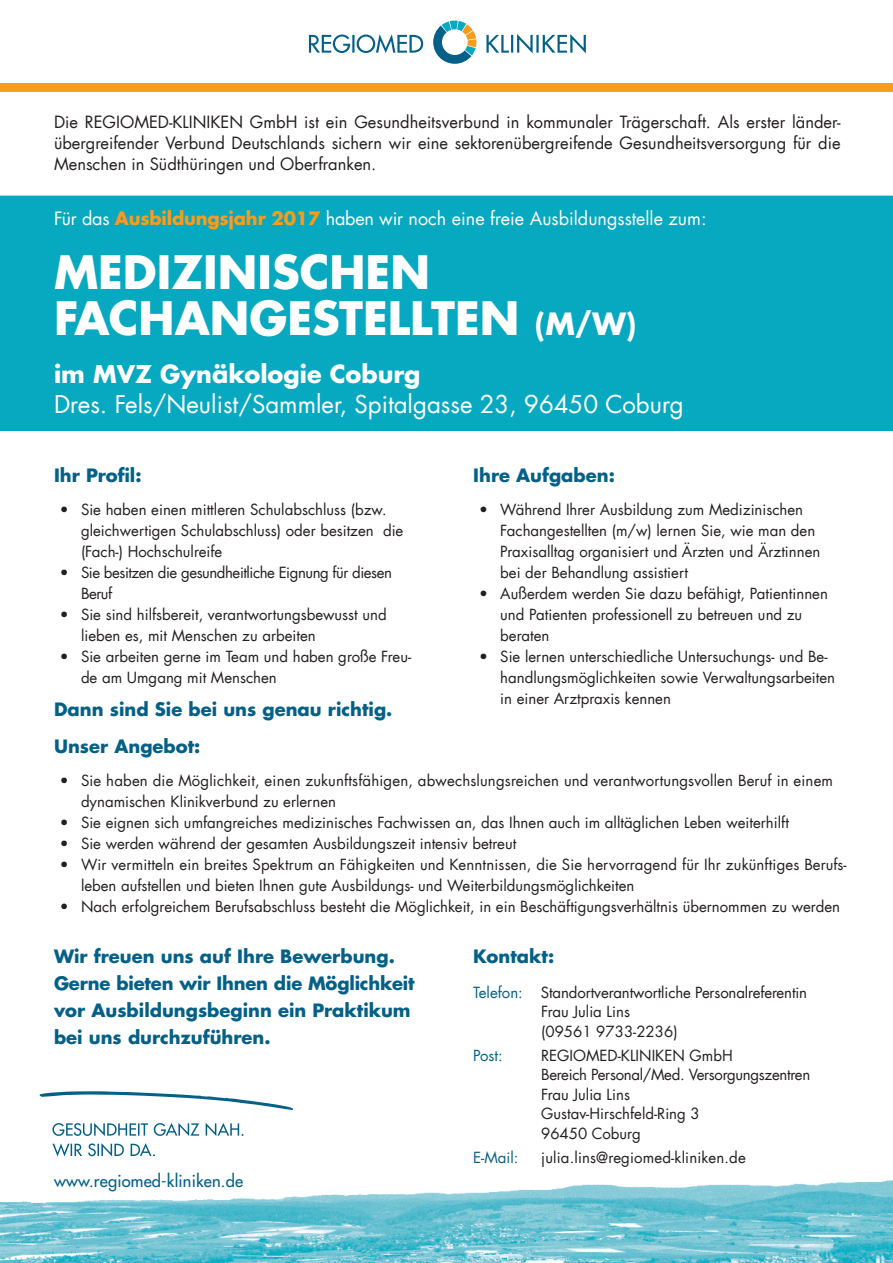
<style>
.page{position:relative;width:893px;height:1263px;background:#fff}
.page>*{position:absolute;margin:0;border:0;box-sizing:border-box;transform-origin:0 0}
.t1{font:700 45px/46.5px "Futura Com";color:#fff}
.t2{font:24px "Futura Com";color:#fff}
.t3{font:700 24px "Futura Com";color:#fff}
.t4{font:700 18px/27px "Futura Com";color:#046087}
.t5{font:18px "Futura Com";color:#fff}
.t6{font:16.5px/21px "Futura Com";color:#231f20;text-align:justify}
.t7{font:500 16.5px "Futura Std";letter-spacing:.01em;color:#046087}
.t8{font:15px/21px "Futura Com";color:#231f20}
.t9{font:15px/21px "Futura Com";letter-spacing:-.03em;color:#231f20}
.t10{font:15px "Futura Com";color:#046087}
.s1{font-weight:700;color:#f89c1c}
.s2{font-size:30px}
.s3{color:#046087}
</style>
<div class="page">
<img style="left:0;top:1134px;width:893px;height:129px">
<svg style="left:433px;top:20px;width:44px;height:44px"></svg>
<svg style="left:309px;top:34px;width:114px;height:19px"></svg>
<svg style="left:486px;top:34px;width:100px;height:19px"></svg>
<div style="left:0;top:83px;width:893px;height:9px;background:#f89c1c"></div>
<svg style="left:52px;top:1123px;width:191px;height:13px"></svg>
<svg style="left:52px;top:1143px;width:103px;height:13px"></svg>
<svg style="left:39px;top:1091px;width:254px;height:19px"></svg>
<div style="left:0;top:196px;width:893px;height:235px;background:#06a9c0"></div>
<p class="t6" style="left:54px;top:112px;width:788px">Die REGIOMED-KLINIKEN GmbH ist ein Gesundheitsverbund in kommunaler Trägerschaft. Als erster länder&shy;übergreifender Verbund Deutschlands sichern wir eine sektorenübergreifende Gesundheitsversorgung für die Menschen in Südthüringen und Oberfranken.</p>
<p class="t5" style="left:54px;top:206px;width:654px">Für das <span class="s1">Ausbildungsjahr 2017</span> haben wir noch eine freie Ausbildungsstelle zum:</p>
<h1 class="t1" style="left:54px;top:247px;width:584px">MEDIZINISCHEN<br>FACHANGESTELLTEN <span class="s2">(M/W)</span></h1>
<h2 class="t3" style="left:54px;top:355px;width:368px">im MVZ Gynäkologie Coburg</h2>
<h2 class="t2" style="left:54px;top:387px;width:631px">Dres. Fels/Neulist/Sammler, Spitalgasse 23, 96450 Coburg</h2>
<p class="t4" style="left:54px;top:461px;width:89px">Ihr Profil:</p>
<p class="t8" style="left:81px;top:499px;width:324px;text-indent:-21px">• Sie haben einen mittleren Schulabschluss (bzw. gleichwertigen Schulabschluss) oder besitzen die (Fach-) Hochschulreife</p>
<p class="t9" style="left:81px;top:562px;width:313px;text-indent:-21px">• Sie besitzen die gesundheitliche Eignung für diesen<br>Beruf</p>
<p class="t8" style="left:81px;top:604px;width:307px;text-indent:-21px">• Sie sind hilfsbereit, verantwortungsbewusst und lieben es, mit Menschen zu arbeiten</p>
<p class="t8" style="left:81px;top:646px;width:332px;text-indent:-21px">• Sie arbeiten gerne im Team und haben große Freu&shy;de am Umgang mit Menschen</p>
<p class="t4" style="left:54px;top:695px;width:340px">Dann sind Sie bei uns genau richtig.</p>
<p class="t4" style="left:473px;top:461px;width:143px">Ihre Aufgaben:</p>
<p class="t8" style="left:500px;top:499px;width:322px;text-indent:-21px">• Während Ihrer Ausbildung zum Medizinischen Fachangestellten (m/w) lernen Sie, wie man den Praxisalltag organisiert und Ärzten und Ärztinnen bei der Behandlung assistiert</p>
<p class="t8" style="left:500px;top:583px;width:329px;text-indent:-21px">• Außerdem werden Sie dazu befähigt, Patientinnen und Patienten professionell zu betreuen und zu beraten</p>
<p class="t8" style="left:500px;top:646px;width:336px;text-indent:-21px">• Sie lernen unterschiedliche Untersuchungs- und Be&shy;handlungsmöglichkeiten sowie Verwaltungsarbeiten in einer Arztpraxis kennen</p>
<p class="t4" style="left:54px;top:732px;width:148px">Unser Angebot:</p>
<p class="t8" style="left:81px;top:769px;width:754px;text-indent:-21px">• Sie haben die Möglichkeit, einen zukunftsfähigen, abwechslungsreichen und verantwortungsvollen Beruf in einem dynamischen Klinikverbund zu erlernen</p>
<p class="t8" style="left:60px;top:811px;width:731px">• Sie eignen sich umfangreiches medizinisches Fachwissen an, das Ihnen auch im alltäglichen Leben weiterhilft</p>
<p class="t8" style="left:60px;top:832px;width:458px">• Sie werden während der gesamten Ausbildungszeit intensiv betreut</p>
<p class="t8" style="left:81px;top:853px;width:767px;text-indent:-21px">• Wir vermitteln ein breites Spektrum an Fähigkeiten und Kenntnissen, die Sie hervorragend für Ihr zukünftiges Berufs&shy;leben aufstellen und bieten Ihnen gute Ausbildungs- und Weiterbildungsmöglichkeiten</p>
<p class="t8" style="left:60px;top:895px;width:782px">• Nach erfolgreichem Berufsabschluss besteht die Möglichkeit, in ein Beschäftigungsverhältnis übernommen zu werden</p>
<p class="t4" style="left:473px;top:942px;width:82px">Kontakt:</p>
<p class="t8" style="left:541px;top:982px;width:268px;line-height:19.5px;text-indent:-68px"><span class="s3">Telefon:</span> Standortverantwortliche Personalreferentin<br>Frau Julia Lins<br>(09561 9733-2236)</p>
<p class="t10" style="left:473px;top:1045px;width:31px">Post:</p>
<p class="t8" style="left:541px;top:1045px;width:271px;line-height:19.5px">REGIOMED-KLINIKEN GmbH<br>Bereich Personal/Med. Versorgungszentren<br>Frau Julia Lins<br>Gustav-Hirschfeld-Ring 3<br>96450 Coburg</p>
<p class="t10" style="left:473px;top:1147px;width:47px">E-Mail:</p>
<p class="t8" style="left:541px;top:1146px;width:206px">julia.lins@regiomed-kliniken.de</p>
<p class="t4" style="left:54px;top:942px;width:362px">Wir freuen uns auf Ihre Bewerbung.<br>Gerne bieten wir Ihnen die Möglichkeit vor Ausbildungsbeginn ein Praktikum bei uns durchzuführen.</p>
<p class="t7" style="left:54px;top:1171px;width:191px">www.regiomed-kliniken.de</p>
</div>
